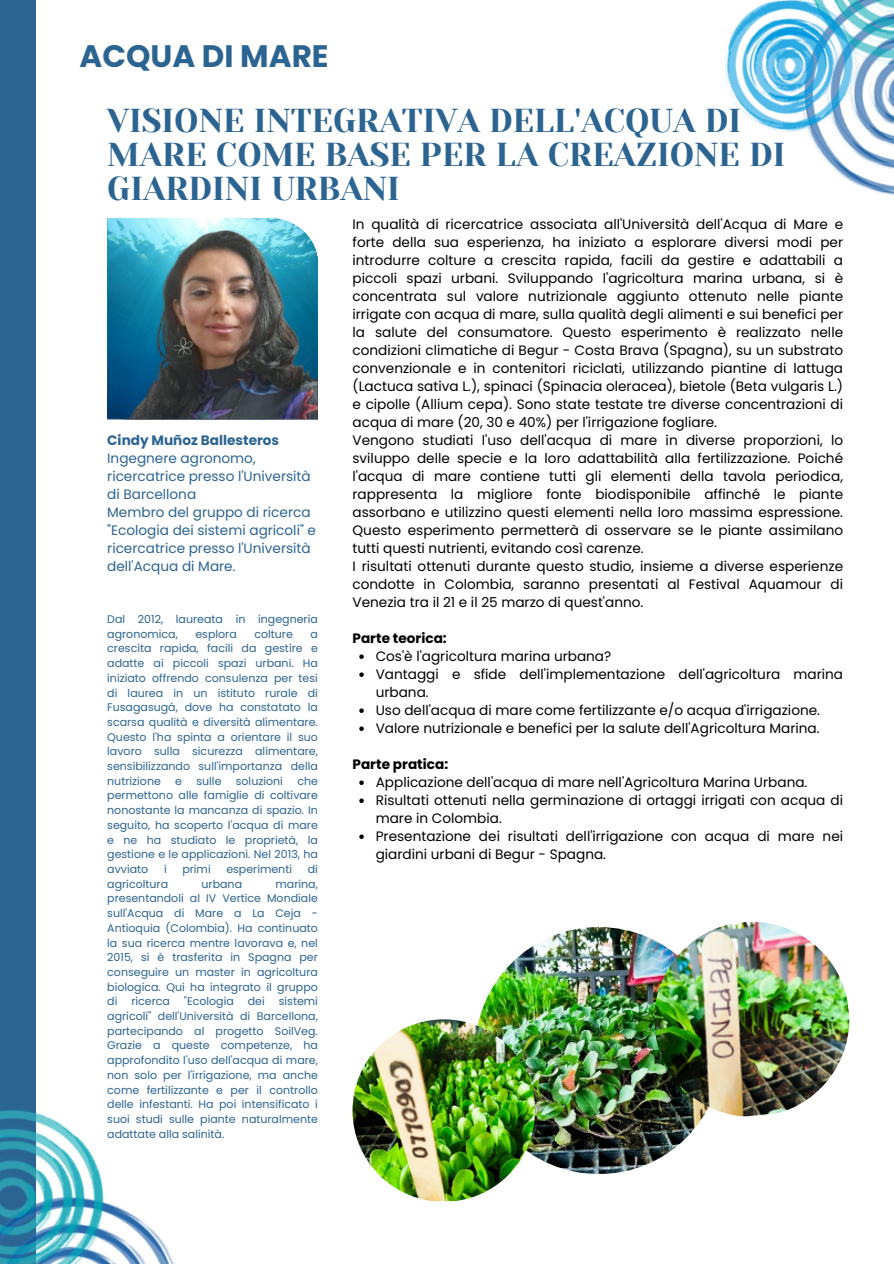
<style>
.page{position:relative;width:894px;height:1264px;background:#fff}
.page>*{position:absolute;margin:0;border:0;box-sizing:border-box;transform-origin:0 0}
.t1{font:33px/33.8px "Yeseva One";color:#2c6491}
.t2{font:700 31.05px "Poppins";color:#2c6491}
.t3{font:13.65px/18px "Poppins";color:#000}
.t4{font:13.65px/18px "Poppins";color:#2c6491}
.t5{font:700 13.65px "Poppins";color:#000}
.t6{font:10.95px/14.7px "Poppins";color:#2c6491;text-align:justify}
.s1{font-weight:700}
</style>
<div class="page">
<div style="left:0;top:0;width:36px;height:1263px;background:#2c6491"></div>
<svg style="left:359px;top:654px;width:4px;height:5px"></svg>
<svg style="left:359px;top:672px;width:4px;height:5px"></svg>
<svg style="left:359px;top:708px;width:4px;height:5px"></svg>
<svg style="left:359px;top:726px;width:4px;height:5px"></svg>
<svg style="left:359px;top:780px;width:4px;height:5px"></svg>
<svg style="left:359px;top:798px;width:4px;height:5px"></svg>
<svg style="left:359px;top:834px;width:4px;height:5px"></svg>
<img style="left:107px;top:218px;width:211px;height:200px">
<img style="left:475px;top:927px;width:247px;height:247px;border-radius:50%">
<img style="left:649px;top:921px;width:201px;height:200px">
<img style="left:352px;top:1019px;width:183px;height:182px;border-radius:50%">
<img style="left:725px;top:0;width:168px;height:195px">
<img style="left:0;top:1110px;width:175px;height:153px">
<p class="t2" style="left:79px;top:34px;width:251px">ACQUA DI MARE</p>
<h1 class="t1" style="left:107px;top:104px;width:679px">VISIONE INTEGRATIVA DELL'ACQUA DI<br>MARE COME BASE PER LA CREAZIONE DI<br>GIARDINI URBANI</h1>
<h2 class="t3" style="left:352px;top:215px;width:492px">In qualità di ricercatrice associata all'Università dell'Acqua di Mare e forte della sua esperienza, ha iniziato a esplorare diversi modi per introdurre colture a crescita rapida, facili da gestire e adattabili a piccoli spazi urbani. Sviluppando l'agricoltura marina urbana, si è concentrata sul valore nutrizionale aggiunto ottenuto nelle piante irrigate con acqua di mare, sulla qualità degli alimenti e sui benefici per la salute del consumatore. Questo esperimento è realizzato nelle condizioni climatiche di Begur - Costa Brava (Spagna), su un substrato convenzionale e in contenitori riciclati, utilizzando piantine di lattuga (Lactuca sativa L.), spinaci (Spinacia oleracea), bietole (Beta vulgaris L.) e cipolle (Allium cepa). Sono state testate tre diverse concentrazioni di acqua di mare (20, 30 e 40%) per l'irrigazione fogliare.<br>Vengono studiati l'uso dell'acqua di mare in diverse proporzioni, lo sviluppo delle specie e la loro adattabilità alla fertilizzazione. Poiché l'acqua di mare contiene tutti gli elementi della tavola periodica, rappresenta la migliore fonte biodisponibile affinché le piante assorbano e utilizzino questi elementi nella loro massima espressione.<br>Questo esperimento permetterà di osservare se le piante assimilano tutti questi nutrienti, evitando così carenze.<br>I risultati ottenuti durante questo studio, insieme a diverse esperienze condotte in Colombia, saranno presentati al Festival Aquamour di Venezia tra il 21 e il 25 marzo di quest'anno.</h2>
<p class="t5" style="left:352px;top:629px;width:96px">Parte teorica:</p>
<h4 class="t3" style="left:375px;top:647px;width:237px">Cos'è l'agricoltura marina urbana?</h4>
<h3 class="t3" style="left:375px;top:665px;width:469px">Vantaggi e sfide dell'implementazione dell'agricoltura marina urbana.</h3>
<p class="t3" style="left:375px;top:701px;width:446px">Uso dell'acqua di mare come fertilizzante e/o acqua d'irrigazione.</p>
<p class="t3" style="left:375px;top:719px;width:445px">Valore nutrizionale e benefici per la salute dell'Agricoltura Marina.</p>
<p class="t5" style="left:352px;top:755px;width:97px">Parte pratica:</p>
<p class="t3" style="left:375px;top:773px;width:433px">Applicazione dell'acqua di mare nell'Agricoltura Marina Urbana.</p>
<h3 class="t3" style="left:375px;top:791px;width:469px">Risultati ottenuti nella germinazione di ortaggi irrigati con acqua di mare in Colombia.</h3>
<p class="t3" style="left:375px;top:827px;width:469px">Presentazione dei risultati dell'irrigazione con acqua di mare nei giardini urbani di Begur - Spagna.</p>
<p class="t4" style="left:107px;top:431px;width:210px"><span class="s1">Cindy Muñoz Ballesteros<br></span>Ingegnere agronomo, ricercatrice presso l'Università di Barcellona<br>Membro del gruppo di ricerca "Ecologia dei sistemi agricoli" e ricercatrice presso l'Università dell'Acqua di Mare.</p>
<p class="t6" style="left:107px;top:612px;width:212px">Dal 2012, laureata in ingegneria agronomica,</p>
<p class="t6" style="left:195px;top:626px;width:43px">esplora</p>
<p class="t6" style="left:254px;top:626px;width:40px">colture</p>
<p class="t6" style="left:107px;top:626px;width:212px;text-indent:203px">a crescita rapida, facili da gestire e adatte ai piccoli spazi urbani. Ha iniziato offrendo consulenza per tesi di laurea in un istituto rurale di Fusagasugá, dove ha constatato la scarsa qualità e diversità alimentare.<br>Questo l'ha spinta a orientare il suo lavoro sulla sicurezza alimentare, sensibilizzando sull'importanza della nutrizione</p>
<p class="t6" style="left:175px;top:773px;width:8px">e</p>
<p class="t6" style="left:196px;top:773px;width:27px">sulle</p>
<p class="t6" style="left:236px;top:773px;width:49px">soluzioni</p>
<p class="t6" style="left:107px;top:773px;width:212px;text-indent:190px">che permettono alle famiglie di coltivare nonostante la mancanza di spazio. In seguito, ha scoperto l'acqua di mare e ne ha studiato le proprietà, la gestione e le applicazioni. Nel 2013, ha avviato</p>
<p class="t6" style="left:164px;top:861px;width:4px">i</p>
<p class="t6" style="left:182px;top:861px;width:30px">primi</p>
<p class="t6" style="left:226px;top:861px;width:67px">esperimenti</p>
<p class="t6" style="left:308px;top:861px;width:12px">di</p>
<p class="t6" style="left:107px;top:876px;width:62px">agricoltura</p>
<p class="t6" style="left:201px;top:876px;width:42px">urbana</p>
<p class="t6" style="left:107px;top:876px;width:212px;text-indent:168px">marina, presentandoli al IV Vertice Mondiale sull'Acqua di Mare a La Ceja - Antioquia (Colombia). Ha continuato la sua ricerca mentre lavorava e, nel 2015, si è trasferita in Spagna per conseguire un master in agricoltura biologica. Qui ha integrato il gruppo di</p>
<p class="t6" style="left:131px;top:994px;width:40px">ricerca</p>
<p class="t6" style="left:184px;top:994px;width:52px">"Ecologia</p>
<p class="t6" style="left:248px;top:994px;width:18px">dei</p>
<p class="t6" style="left:107px;top:994px;width:212px;text-indent:171px">sistemi agricoli" dell'Università di Barcellona, partecipando al progetto SoilVeg.<br>Grazie a queste competenze, ha approfondito l'uso dell'acqua di mare, non solo per l'irrigazione, ma anche come fertilizzante e per il controllo delle infestanti. Ha poi intensificato i suoi studi sulle piante naturalmente adattate alla salinità.</p>
</div>
